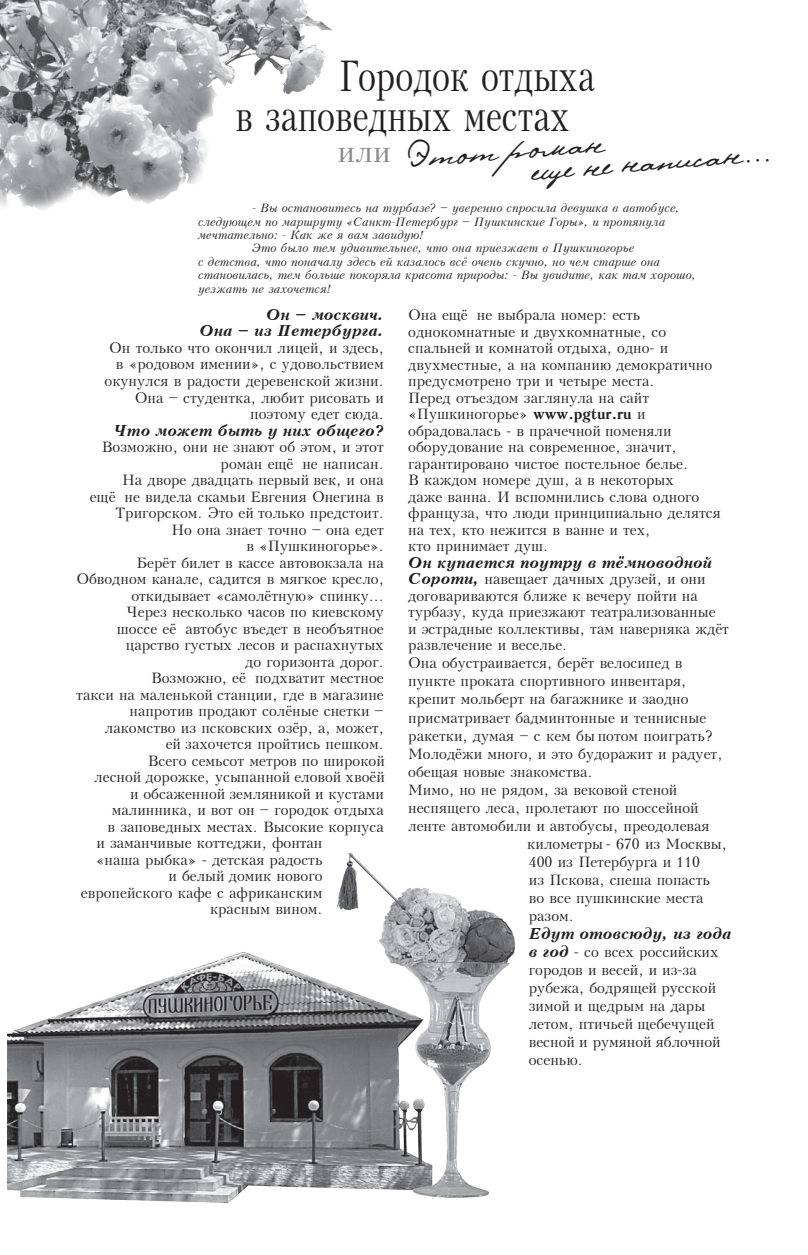
<style>
.page{position:relative;width:808px;height:1255px;background:#fff}
.page>*{position:absolute;margin:0;border:0;box-sizing:border-box;transform-origin:0 0}
.t1{font:44.1px "Peterburg";color:#231f20;scale:.78 1}
.t2{font:33.3px "Pushkin";color:#231f20}
.t3{font:30px "Peterburg";color:#87898c;scale:1.05 1}
.t4{font:15px/16.5px "Peterburg";color:#231f20;text-align:right}
.t5{font:italic 700 15px "Peterburg";color:#231f20}
.t6{font:italic 12px/13.4px "Peterburg";color:#231f20}
.s1{font-weight:700}
.s2{font-weight:700;font-style:italic}
</style>
<div class="page">
<img style="left:0;top:0;width:332px;height:210px">
<img style="left:7px;top:951px;width:467px;height:252px">
<img style="left:338px;top:853px;width:176px;height:344px">
<p class="t1" style="left:339px;top:50px;width:330px">Городок отдыха</p>
<p class="t1" style="left:236px;top:90px;width:430px">в заповедных местах</p>
<p class="t3" style="left:337px;top:134px;width:53px">или</p>
<p class="t2" style="left:428px;top:135px;width:177px;rotate:-5deg">тот роман</p>
<p class="t2" style="left:529px;top:150px;width:241px;rotate:-5deg">еще не написан...</p>
<p class="t6" style="left:198px;top:202px;width:483px;text-indent:54px">- Вы остановитесь на турбазе? – уверенно спросила девушка в автобусе, следующем по маршруту «Санкт-Петербург – Пушкинские Горы», и протянула мечтательно: - Как же я вам завидую!</p>
<p class="t6" style="left:252px;top:242px;width:384px">Это было тем удивительнее, что она приезжает в Пушкиногорье</p>
<p class="t6" style="left:198px;top:255px;width:499px">с детства, что поначалу здесь ей казалось всё очень скучно, но чем старше она становилась, тем больше покоряла красота природы: - Вы увидите, как там хорошо, уезжать не захочется!</p>
<p class="t5" style="left:266px;top:305px;width:119px">Он – москвич.</p>
<p class="t5" style="left:199px;top:322px;width:186px">Она – из Петербурга.</p>
<p class="t4" style="left:105px;top:339px;width:281px">Он только что окончил лицей, и здесь, в «родовом имении», с удовольствием окунулся в радости деревенской жизни.</p>
<p class="t4" style="left:135px;top:389px;width:251px">Она – студентка, любит рисовать и поэтому едет сюда.</p>
<p class="t5" style="left:114px;top:421px;width:271px">Что может быть у них общего?</p>
<p class="t4" style="left:102px;top:438px;width:283px">Возможно, они не знают об этом, и этот роман ещё не написан.</p>
<p class="t4" style="left:90px;top:471px;width:295px">На дворе двадцать первый век, и она<br>ещё не видела скамьи Евгения Онегина в<br>Тригорском. Это ей только предстоит.</p>
<p class="t4" style="left:171px;top:521px;width:214px">Но она знает точно – она едет</p>
<p class="t4" style="left:246px;top:537px;width:139px">в «Пушкиногорье».</p>
<p class="t4" style="left:76px;top:554px;width:309px">Берёт билет в кассе автовокзала на<br>Обводном канале, садится в мягкое кресло, откидывает «самолётную» спинку…</p>
<p class="t4" style="left:117px;top:603px;width:268px">Через несколько часов по киевскому шоссе её автобус въедет в необъятное царство густых лесов и распахнутых</p>
<p class="t4" style="left:245px;top:653px;width:140px">до горизонта дорог.</p>
<p class="t4" style="left:76px;top:669px;width:309px">Возможно, её подхватит местное<br>такси на маленькой станции, где в магазине напротив продают солёные снетки – лакомство из псковских озёр, а, может,</p>
<p class="t4" style="left:166px;top:735px;width:219px">ей захочется пройтись пешком.</p>
<p class="t4" style="left:94px;top:752px;width:292px">Всего семьсот метров по широкой<br>лесной дорожке, усыпанной еловой хвоёй и обсаженной земляникой и кустами малинника, и вот он – городок отдыха</p>
<p class="t4" style="left:96px;top:818px;width:289px;text-align:left;text-indent:12px">в заповедных местах. Высокие корпуса и заманчивые коттеджи, фонтан<br>«наша рыбка» - детская радость</p>
<p class="t4" style="left:81px;top:867px;width:243px">и белый домик нового европейского кафе с африканским красным вином.</p>
<p class="t4" style="left:408px;top:307px;width:305px;text-align:left">Она ещё не выбрала номер: есть однокомнатные и двухкомнатные, со спальней и комнатой отдыха, одно- и двухместные, а на компанию демократично предусмотрено три и четыре места.</p>
<p class="t4" style="left:408px;top:389px;width:281px;text-align:left">Перед отъездом заглянула на сайт «Пушкиногорье» <span class="s1">www.pgtur.ru</span> и обрадовалась - в прачечной поменяли оборудование на современное, значит, гарантировано чистое постельное белье.</p>
<p class="t4" style="left:408px;top:472px;width:314px;text-align:left">В каждом номере душ, а в некоторых<br>даже ванна. И вспомнились слова одного француза, что люди принципиально делятся на тех, кто нежится в ванне и тех,</p>
<p class="t4" style="left:408px;top:538px;width:141px">кто принимает душ.</p>
<p class="t4" style="left:408px;top:554px;width:322px;text-align:left"><span class="s2">Он купается поутру в тёмноводной Сороти,</span> навещает дачных друзей, и они договариваются ближе к вечеру пойти на турбазу, куда приезжают театрализованные<br>и эстрадные коллективы, там наверняка ждёт развлечение и веселье.</p>
<p class="t4" style="left:408px;top:654px;width:316px;line-height:18px;text-align:left">Она обустраивается, берёт велосипед в пункте проката спортивного инвентаря, крепит мольберт на багажнике и заодно присматривает бадминтонные и теннисные ракетки, думая – с кем бы потом поиграть?<br>Молодёжи много, и это будоражит и радует, обещая новые знакомства.</p>
<p class="t4" style="left:408px;top:781px;width:271px">Мимо, но не рядом, за вековой стеной</p>
<p class="t4" style="left:408px;top:799px;width:292px">неспящего леса, пролетают по шоссейной</p>
<p class="t4" style="left:408px;top:817px;width:303px">ленте автомобили и автобусы, преодолевая</p>
<p class="t4" style="left:527px;top:835px;width:201px">километры - 670 из Москвы,</p>
<p class="t4" style="left:529px;top:853px;width:173px">400 из Петербурга и 110</p>
<p class="t4" style="left:529px;top:871px;width:183px">из Пскова, спеша попасть</p>
<p class="t4" style="left:529px;top:889px;width:176px">во все пушкинские места</p>
<p class="t4" style="left:529px;top:907px;width:47px">разом.</p>
<p class="t4" style="left:529px;top:924px;width:204px;line-height:18px;text-align:left"><span class="s2">Едут отовсюду, из года в год</span> - со всех российских городов и весей, и из-за рубежа, бодрящей русской зимой и щедрым на дары летом, птичьей щебечущей весной и румяной яблочной осенью.</p>
</div>
